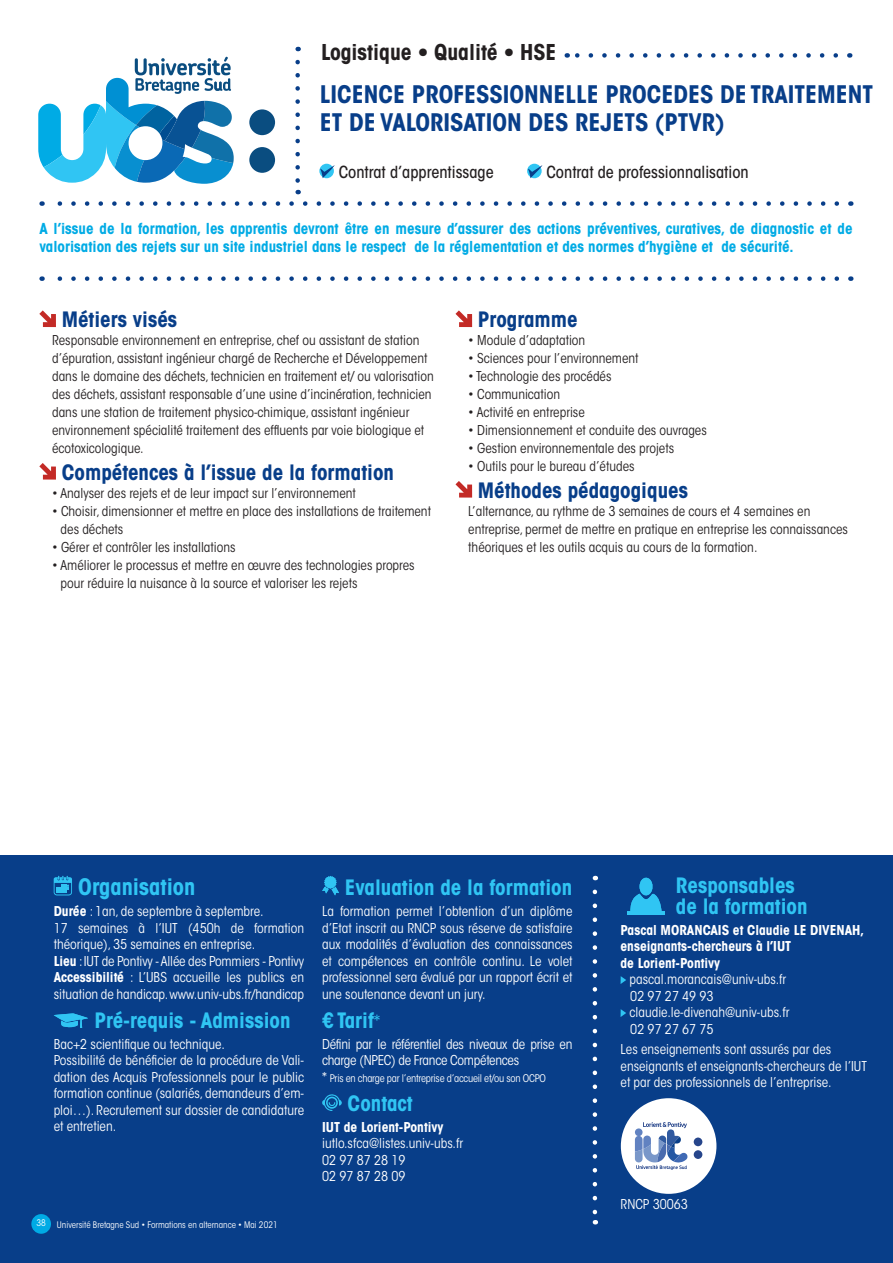
<style>
.page{position:relative;width:893px;height:1263px;background:#fff}
.page>*{position:absolute;margin:0;border:0;box-sizing:border-box;transform-origin:0 0}
.t1{font:700 condensed 24px/28.8px "ITC Avant Garde Std";color:#083e89}
.t2{font:700 condensed 22.5px "ITC Avant Garde Std";color:#30c5f3}
.t3{font:700 condensed 21.6px "ITC Avant Garde Std";color:#231f20}
.t4{font:700 condensed 21px/21px "ITC Avant Garde Std";color:#30c5f3}
.t5{font:700 condensed 21px "ITC Avant Garde Std";color:#083e89}
.t6{font:500 condensed 16.5px "ITC Avant Garde Std";color:#231f20}
.t7{font:700 condensed 15px/18px "ITC Avant Garde Std";color:#00abe5}
.t8{font:condensed 13.5px/18px "ITC Avant Garde Std";color:#231f20}
.t9{font:condensed 13.5px/16.5px "ITC Avant Garde Std";color:#fff}
.t10{font:700 condensed 13.5px/16.5px "ITC Avant Garde Std";color:#fff}
.t11{font:condensed 13.5px/16.5px "ITC Avant Garde Std";letter-spacing:-.02em;color:#fff}
.t12{font:condensed 10.5px "ITC Avant Garde Std";letter-spacing:-.02em;color:#fff}
.t13{font:condensed 9px "ITC Avant Garde Std";color:#fff}
.s1{font-size:21.15px}
.s2{font-size:21px}
.s3{font-weight:700}
.s4{font-weight:400;font-size:18px}
.s5{font-size:13.5px}
</style>
<div class="page">
<div style="left:0;top:855px;width:893px;height:408px;background:#083e89"></div>
<div style="left:249px;top:109px;width:26px;height:26px;background:#0a4d80;border-radius:50%"></div>
<div style="left:249px;top:147px;width:26px;height:26px;background:#0a4d80;border-radius:50%"></div>
<svg style="left:38px;top:57px;width:196px;height:127px"></svg>
<svg style="left:295px;top:62px;width:5px;height:132px"></svg>
<svg style="left:593px;top:892px;width:4px;height:332px"></svg>
<svg style="left:42px;top:201px;width:795px;height:5px"></svg>
<div style="left:31px;top:1214px;width:20px;height:20px;background:#00abe5;border-radius:50%"></div>
<svg style="left:54px;top:876px;width:18px;height:19px"></svg>
<svg style="left:54px;top:1013px;width:34px;height:15px"></svg>
<svg style="left:322px;top:876px;width:17px;height:19px"></svg>
<svg style="left:322px;top:1094px;width:20px;height:17px"></svg>
<svg style="left:39px;top:310px;width:17px;height:17px"></svg>
<svg style="left:39px;top:463px;width:17px;height:17px"></svg>
<svg style="left:455px;top:310px;width:17px;height:17px"></svg>
<svg style="left:455px;top:481px;width:17px;height:17px"></svg>
<svg style="left:320px;top:165px;width:15px;height:13px"></svg>
<svg style="left:528px;top:165px;width:15px;height:13px"></svg>
<svg style="left:621px;top:976px;width:5px;height:8px"></svg>
<svg style="left:621px;top:1009px;width:5px;height:8px"></svg>
<svg style="left:42px;top:276px;width:795px;height:5px"></svg>
<svg style="left:630px;top:877px;width:32px;height:34px"></svg>
<hr style="left:627px;top:911px;width:38px;height:4px;background:#30c5f3">
<svg style="left:567px;top:53px;width:269px;height:5px"></svg>
<div style="left:621px;top:1098px;width:95px;height:96px;background:#fff;border-radius:50%"></div>
<div style="left:694px;top:1137px;width:8px;height:9px;background:#26458b;border-radius:50%"></div>
<div style="left:694px;top:1150px;width:8px;height:9px;background:#26458b;border-radius:50%"></div>
<svg style="left:635px;top:1122px;width:53px;height:48px"></svg>
<h3 class="t3" style="left:321px;top:38px;width:237px">Logistique <span class="s1">•</span> Qualité <span class="s2">•</span> HSE</h3>
<h1 class="t1" style="left:320px;top:79px;width:555px">LICENCE PROFESSIONNELLE PROCEDES DE TRAITEMENT<br>ET DE VALORISATION DES REJETS (PTVR)</h1>
<p class="t6" style="left:339px;top:162px;width:156px">Contrat d’apprentissage</p>
<p class="t6" style="left:546px;top:162px;width:204px">Contrat de professionnalisation</p>
<p class="t7" style="left:39px;top:220px;width:815px">A l’issue de la formation, les apprentis devront être en mesure d’assurer des actions préventives, curatives, de diagnostic et de valorisation des rejets sur un site industriel dans le respect de la réglementation et des normes d’hygiène et de sécurité.</p>
<h3 class="t5" style="left:62px;top:306px;width:117px">Métiers visés</h3>
<p class="t8" style="left:52px;top:331px;width:383px">Responsable environnement en entreprise, chef ou assistant de station d’épuration, assistant ingénieur chargé de Recherche et Développement dans le domaine des déchets, technicien en traitement et/ ou valorisation des déchets, assistant responsable d’une usine d’incinération, technicien dans une station de traitement physico-chimique, assistant ingénieur environnement spécialité traitement des effluents par voie biologique et écotoxicologique.</p>
<h3 class="t5" style="left:62px;top:458px;width:334px">Compétences à l’issue de la formation</h3>
<p class="t8" style="left:52px;top:484px;width:305px">• Analyser des rejets et de leur impact sur l’environnement</p>
<p class="t8" style="left:61px;top:502px;width:372px;text-indent:-9px">• Choisir, dimensionner et mettre en place des installations de traitement des déchets</p>
<p class="t8" style="left:52px;top:538px;width:185px">• Gérer et contrôler les installations</p>
<p class="t8" style="left:61px;top:556px;width:356px;text-indent:-9px">• Améliorer le processus et mettre en œuvre des technologies propres pour réduire la nuisance à la source et valoriser les rejets</p>
<h3 class="t5" style="left:478px;top:306px;width:101px">Programme</h3>
<p class="t8" style="left:468px;top:331px;width:119px">• Module d’adaptation</p>
<p class="t8" style="left:468px;top:349px;width:172px">• Sciences pour l’environnement</p>
<p class="t8" style="left:468px;top:367px;width:145px">• Technologie des procédés</p>
<p class="t8" style="left:468px;top:385px;width:93px">• Communication</p>
<p class="t8" style="left:468px;top:403px;width:118px">• Activité en entreprise</p>
<p class="t8" style="left:468px;top:421px;width:240px">• Dimensionnement et conduite des ouvrages</p>
<p class="t8" style="left:468px;top:439px;width:207px">• Gestion environnementale des projets</p>
<p class="t8" style="left:468px;top:457px;width:168px">• Outils pour le bureau d’études</p>
<h3 class="t5" style="left:478px;top:476px;width:211px">Méthodes pédagogiques</h3>
<p class="t8" style="left:468px;top:502px;width:381px">L’alternance, au rythme de 3 semaines de cours et 4 semaines en entreprise, permet de mettre en pratique en entreprise les connaissances théoriques et les outils acquis au cours de la formation.</p>
<h2 class="t2" style="left:78px;top:873px;width:119px">Organisation</h2>
<p class="t9" style="left:54px;top:903px;width:252px"><span class="s3">Durée</span> : 1an, de septembre à septembre.<br>17 semaines à l’IUT (450h de formation théorique), 35 semaines en entreprise.<br><span class="s3">Lieu</span> : IUT de Pontivy - Allée des Pommiers - Pontivy <span class="s3">Accessibilité</span> : L’UBS accueille les publics en situation de handicap. www.univ-ubs.fr/handicap</p>
<h3 class="t4" style="left:94px;top:1009px;width:198px">Pré-requis - Admission</h3>
<p class="t9" style="left:54px;top:1036px;width:252px">Bac+2 scientifique ou technique.<br>Possibilité de bénéficier de la procédure de Vali&shy;dation des Acquis Professionnels pour le public formation continue (salariés, demandeurs d’em&shy;ploi…). Recrutement sur dossier de candidature et entretien.</p>
<p class="t13" style="left:37px;top:1219px;width:243px">38 Université Bretagne Sud • Formations en alternance • Mai 2021</p>
<h3 class="t4" style="left:345px;top:877px;width:229px">Evaluation de la formation</h3>
<p class="t9" style="left:322px;top:903px;width:252px;text-align:justify">La formation permet l’obtention d’un diplôme d’Etat inscrit au RNCP sous réserve de satisfaire aux modalités d’évaluation des connaissances et compétences en contrôle continu. Le volet professionnel sera évalué par un rapport écrit et une soutenance devant un jury.</p>
<h3 class="t4" style="left:322px;top:1009px;width:60px">€ Tarif<span class="s4">*</span></h3>
<p class="t11" style="left:322px;top:1036px;width:252px">Défini par le référentiel des niveaux de prise en charge (NPEC) de France Compétences</p>
<p class="t12" style="left:322px;top:1071px;width:225px"><span class="s5">*</span> Pris en charge par l’entreprise d’accueil et/ou son OCPO</p>
<h3 class="t4" style="left:348px;top:1092px;width:67px">Contact</h3>
<p class="t10" style="left:322px;top:1118px;width:123px">IUT de Lorient-Pontivy</p>
<p class="t9" style="left:322px;top:1135px;width:143px">iutlo.sfca@listes.univ-ubs.fr<br>02 97 87 28 19<br>02 97 87 28 09</p>
<h3 class="t4" style="left:676px;top:874px;width:133px">Responsables de la formation</h3>
<p class="t10" style="left:621px;top:921px;width:245px">Pascal MORANCAIS et Claudie LE DIVENAH, enseignants-chercheurs à l’IUT<br>de Lorient-Pontivy</p>
<p class="t9" style="left:629px;top:971px;width:162px">pascal.morancais@univ-ubs.fr<br>02 97 27 49 93 claudie.le-divenah@univ-ubs.fr<br>02 97 27 67 75</p>
<p class="t9" style="left:621px;top:1041px;width:248px">Les enseignements sont assurés par des enseignants et enseignants-chercheurs de l’IUT et par des professionnels de l’entreprise.</p>
<p class="t9" style="left:621px;top:1196px;width:69px">RNCP 30063</p>
</div>
